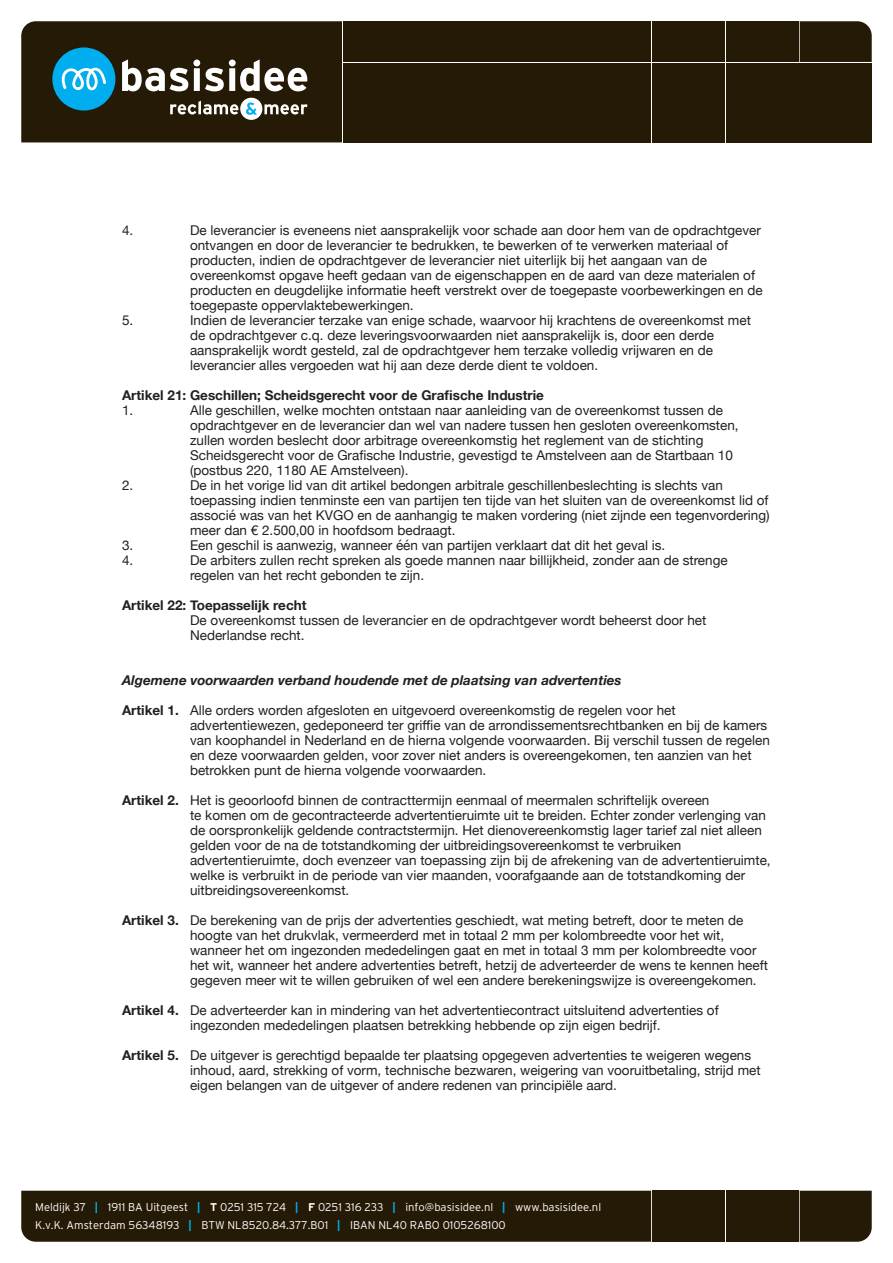
<style>
.page{position:relative;width:893px;height:1263px;background:#fff}
.page>*{position:absolute;margin:0;border:0;box-sizing:border-box;transform-origin:0 0}
.t1{font:13.5px/15px "Helvetica Neue";color:#231f20}
.t2{font:700 13.5px "Helvetica Neue";color:#231f20}
.t3{font:italic 700 13.5px "Helvetica Neue";color:#231f20}
.t4{font:300 11.25px/18px "Interstate";color:#fff}
.s1{font-weight:700}
.s2{font-weight:700;color:#00aeef}
</style>
<div class="page">
<div style="left:652px;top:21px;width:73px;height:41px;background:#251a05"></div>
<div style="left:343px;top:21px;width:308px;height:41px;background:#251a05"></div>
<div style="left:343px;top:63px;width:308px;height:79px;background:#251a05"></div>
<div style="left:726px;top:21px;width:72px;height:41px;background:#251a05"></div>
<div style="left:652px;top:63px;width:73px;height:79px;background:#251a05"></div>
<svg style="left:800px;top:21px;width:72px;height:41px;background:#2a200b"></svg>
<div style="left:726px;top:63px;width:72px;height:79px;background:#251a05"></div>
<div style="left:800px;top:63px;width:72px;height:79px;background:#251a05"></div>
<svg style="left:21px;top:21px;width:321px;height:121px;background:#393c30"></svg>
<div style="left:652px;top:1191px;width:73px;height:51px;background:#251a05"></div>
<div style="left:726px;top:1191px;width:72px;height:51px;background:#251a05"></div>
<div style="left:800px;top:1191px;width:72px;height:51px;background:#251a05"></div>
<div style="left:21px;top:1191px;width:630px;height:51px;background:#251a05"></div>
<p class="t1" style="left:122px;top:223px;width:13px">4.</p>
<p class="t1" style="left:190px;top:223px;width:574px">De leverancier is eveneens niet aansprakelijk voor schade aan door hem van de opdrachtgever ontvangen en door de leverancier te bedrukken, te bewerken of te verwerken materiaal of producten, indien de opdrachtgever de leverancier niet uiterlijk bij het aangaan van de overeenkomst opgave heeft gedaan van de eigenschappen en de aard van deze materialen of producten en deugdelijke informatie heeft verstrekt over de toegepaste voorbewerkingen en de toegepaste oppervlaktebewerkingen.</p>
<p class="t1" style="left:122px;top:313px;width:13px">5.</p>
<p class="t1" style="left:190px;top:313px;width:562px">Indien de leverancier terzake van enige schade, waarvoor hij krachtens de overeenkomst met de opdrachtgever c.q. deze leveringsvoorwaarden niet aansprakelijk is, door een derde aansprakelijk wordt gesteld, zal de opdrachtgever hem terzake volledig vrijwaren en de leverancier alles vergoeden wat hij aan deze derde dient te voldoen.</p>
<p class="t2" style="left:122px;top:384px;width:423px">Artikel 21: Geschillen; Scheidsgerecht voor de Grafische Industrie</p>
<p class="t1" style="left:122px;top:403px;width:13px">1.</p>
<p class="t1" style="left:190px;top:403px;width:550px">Alle geschillen, welke mochten ontstaan naar aanleiding van de overeenkomst tussen de opdrachtgever en de leverancier dan wel van nadere tussen hen gesloten overeenkomsten, zullen worden beslecht door arbitrage overeenkomstig het reglement van de stichting Scheidsgerecht voor de Grafische Industrie, gevestigd te Amstelveen aan de Startbaan 10 (postbus 220, 1180 AE Amstelveen).</p>
<p class="t1" style="left:122px;top:478px;width:13px">2.</p>
<p class="t1" style="left:190px;top:478px;width:581px">De in het vorige lid van dit artikel bedongen arbitrale geschillenbeslechting is slechts van toepassing indien tenminste een van partijen ten tijde van het sluiten van de overeenkomst lid of associé was van het KVGO en de aanhangig te maken vordering (niet zijnde een tegenvordering) meer dan € 2.500,00 in hoofdsom bedraagt.</p>
<p class="t1" style="left:122px;top:538px;width:13px">3.</p>
<p class="t1" style="left:190px;top:538px;width:477px">Een geschil is aanwezig, wanneer één van partijen verklaart dat dit het geval is.</p>
<p class="t1" style="left:122px;top:553px;width:13px">4.</p>
<p class="t1" style="left:190px;top:553px;width:539px">De arbiters zullen recht spreken als goede mannen naar billijkheid, zonder aan de strenge regelen van het recht gebonden te zijn.</p>
<p class="t2" style="left:122px;top:594px;width:186px">Artikel 22: Toepasselijk recht</p>
<p class="t1" style="left:190px;top:613px;width:518px">De overeenkomst tussen de leverancier en de opdrachtgever wordt beheerst door het<br>Nederlandse recht.</p>
<p class="t3" style="left:122px;top:669px;width:501px">Algemene voorwaarden verband houdende met de plaatsing van advertenties</p>
<p class="t1" style="left:190px;top:703px;width:581px;text-indent:-68px"><span class="s1">Artikel 1.</span> Alle orders worden afgesloten en uitgevoerd overeenkomstig de regelen voor het advertentiewezen, gedeponeerd ter griffie van de arrondissementsrechtbanken en bij de kamers van koophandel in Nederland en de hierna volgende voorwaarden. Bij verschil tussen de regelen en deze voorwaarden gelden, voor zover niet anders is overeengekomen, ten aanzien van het betrokken punt de hierna volgende voorwaarden.</p>
<p class="t1" style="left:190px;top:793px;width:582px;text-indent:-68px"><span class="s1">Artikel 2.</span> Het is geoorloofd binnen de contracttermijn eenmaal of meermalen schriftelijk overeen<br>te komen om de gecontracteerde advertentieruimte uit te breiden. Echter zonder verlenging van de oorspronkelijk geldende contractstermijn. Het dienovereenkomstig lager tarief zal niet alleen gelden voor de na de totstandkoming der uitbreidingsovereenkomst te verbruiken advertentieruimte, doch evenzeer van toepassing zijn bij de afrekening van de advertentieruimte, welke is verbruikt in de periode van vier maanden, voorafgaande aan de totstandkoming der uitbreidingsovereenkomst.</p>
<p class="t1" style="left:190px;top:913px;width:579px;text-indent:-68px"><span class="s1">Artikel 3.</span> De berekening van de prijs der advertenties geschiedt, wat meting betreft, door te meten de hoogte van het drukvlak, vermeerderd met in totaal 2 mm per kolombreedte voor het wit, wanneer het om ingezonden mededelingen gaat en met in totaal 3 mm per kolombreedte voor het wit, wanneer het andere advertenties betreft, hetzij de adverteerder de wens te kennen heeft gegeven meer wit te willen gebruiken of wel een andere berekeningswijze is overeengekomen.</p>
<p class="t1" style="left:190px;top:1003px;width:530px;text-indent:-68px"><span class="s1">Artikel 4.</span> De adverteerder kan in mindering van het advertentiecontract uitsluitend advertenties of ingezonden mededelingen plaatsen betrekking hebbende op zijn eigen bedrijf.</p>
<p class="t1" style="left:190px;top:1048px;width:572px;text-indent:-68px"><span class="s1">Artikel 5.</span> De uitgever is gerechtigd bepaalde ter plaatsing opgegeven advertenties te weigeren wegens inhoud, aard, strekking of vorm, technische bezwaren, weigering van vooruitbetaling, strijd met eigen belangen van de uitgever of andere redenen van principiële aard.</p>
<p class="t4" style="left:35px;top:1197px;width:567px">Meldijk 37 <span class="s2">|</span> 1911 BA Uitgeest <span class="s2">|</span> <span class="s1">T</span> 0251 315 724 <span class="s2">|</span> <span class="s1">F</span> 0251 316 233 <span class="s2">|</span> info@basisidee.nl <span class="s2">|</span> www.basisidee.nl<br>K.v.K. Amsterdam 56348193 <span class="s2">|</span> BTW NL8520.84.377.B01 <span class="s2">|</span> IBAN NL40 RABO 0105268100</p>
</div>
